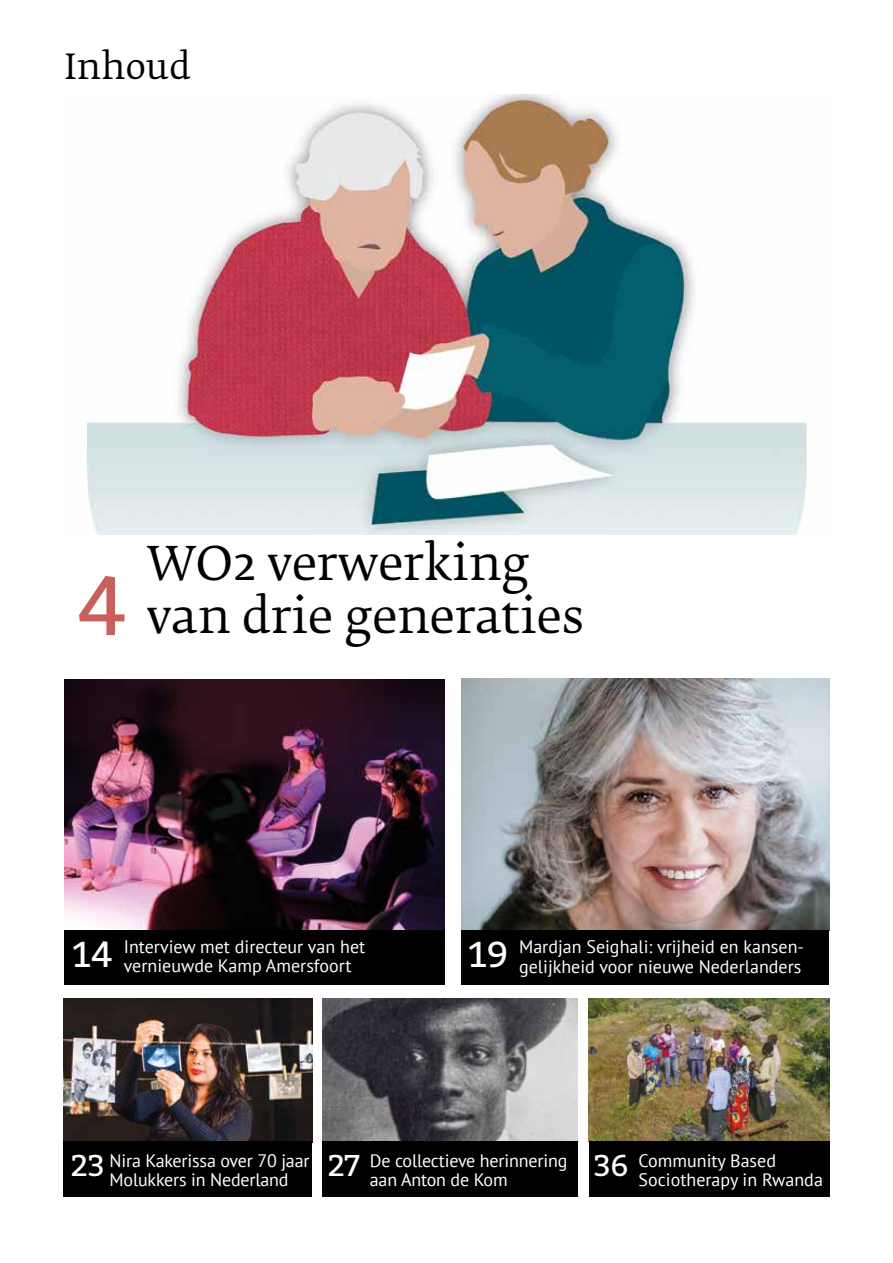
<style>
.page{position:relative;width:893px;height:1263px;background:#fff}
.page>*{position:absolute;margin:0;border:0;box-sizing:border-box;transform-origin:0 0}
.t1{font:82.65px "Bitter";color:#c95f5a}
.t2{font:46.2px/52.8px "Fedra Serif B Pro";color:#000}
.t3{font:36px "Bitter";color:#fff}
.t4{font:34.5px "Fedra Serif B Pro";color:#000}
.t5{font:30px "Bitter";color:#fff}
.t6{font:18px/19.5px "PT Sans";color:#fff}
</style>
<div class="page">
<img style="left:323px;top:998px;width:255px;height:144px">
<img style="left:64px;top:998px;width:248px;height:144px">
<img style="left:589px;top:998px;width:240px;height:143px">
<img style="left:64px;top:679px;width:381px;height:251px">
<img style="left:461px;top:678px;width:368px;height:252px">
<div style="left:461px;top:930px;width:368px;height:54px;background:#000"></div>
<div style="left:64px;top:930px;width:381px;height:54px;background:#000"></div>
<div style="left:589px;top:1142px;width:240px;height:55px;background:#000"></div>
<div style="left:64px;top:1142px;width:248px;height:55px;background:#000"></div>
<div style="left:323px;top:1142px;width:255px;height:55px;background:#000"></div>
<img style="left:86px;top:94px;width:721px;height:440px">
<h3 class="t4" style="left:64px;top:46px;width:128px">Inhoud</h3>
<h1 class="t1" style="left:77px;top:554px;width:52px">4</h1>
<h2 class="t2" style="left:146px;top:538px;width:439px">WO2 verwerking van drie generaties</h2>
<p class="t6" style="left:124px;top:936px;width:243px">Interview met directeur van het vernieuwde Kamp Amersfoort</p>
<h3 class="t3" style="left:73px;top:931px;width:42px">14</h3>
<h3 class="t3" style="left:468px;top:931px;width:42px">19</h3>
<p class="t6" style="left:519px;top:937px;width:284px">Mardjan Seighali: vrijheid en kansen&shy;gelijkheid voor nieuwe Nederlanders</p>
<h3 class="t5" style="left:71px;top:1147px;width:35px">23</h3>
<p class="t6" style="left:109px;top:1150px;width:202px">Nira Kakerissa over 70 jaar<br>Molukkers in Nederland</p>
<p class="t6" style="left:639px;top:1150px;width:186px">Community Based<br>Sociotherapy in Rwanda</p>
<p class="t6" style="left:370px;top:1150px;width:199px">De collectieve herinnering aan Anton de Kom</p>
<h3 class="t5" style="left:328px;top:1147px;width:34px">27</h3>
<h3 class="t5" style="left:594px;top:1147px;width:36px">36</h3>
</div>
